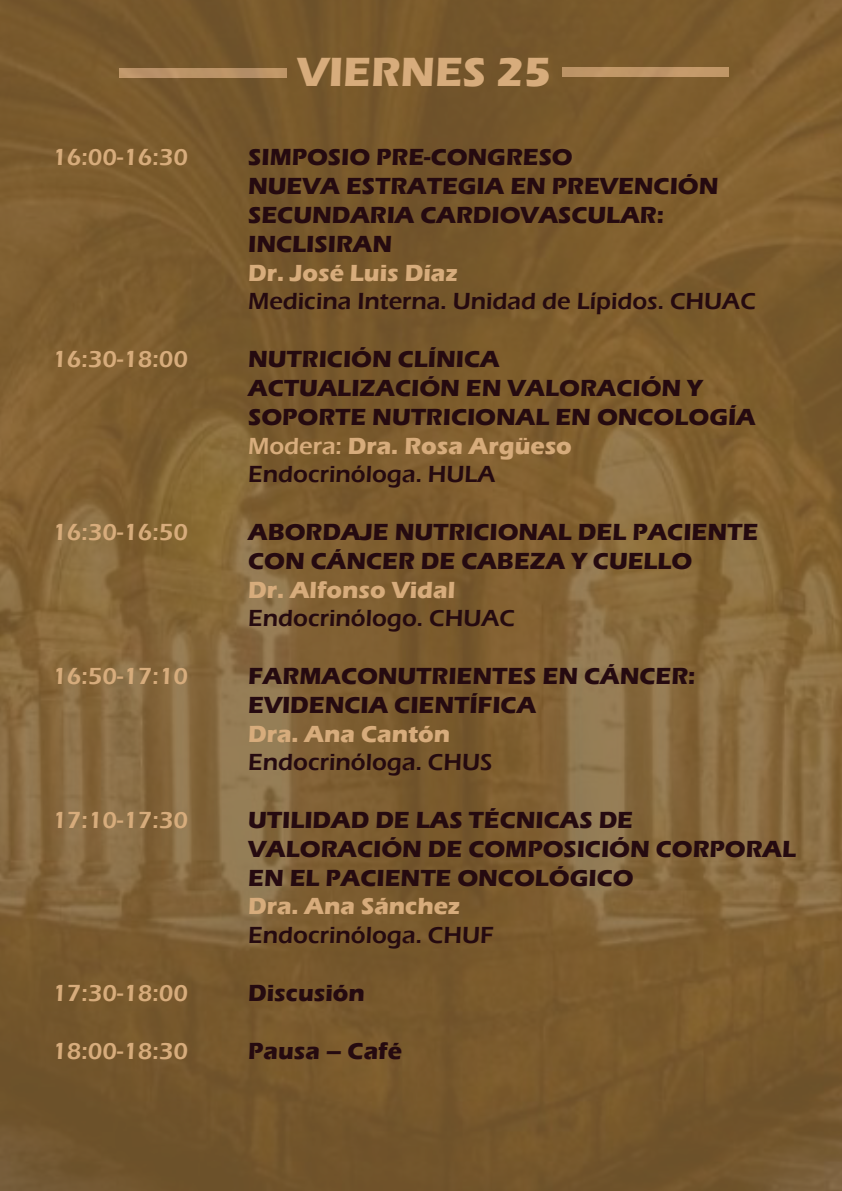
<style>
.page{position:relative;width:842px;height:1191px;background:#fff}
.page>*{position:absolute;margin:0;border:0;box-sizing:border-box;transform-origin:0 0}
.t1{font:700 42px "Eras ITC";color:#d7ac7c}
.t2{font:700 24px/28.8px "Eras ITC";color:#250a10}
.t3{font:600 24px "Eras ITC";color:#250a10}
.t4{font:600 24px "Eras ITC";color:#d7ac7c}
.t5{font:700 24px "Eras ITC";color:#d7ac7c}
.s1{font-weight:600;color:#d7ac7c}
.s2{color:#d7ac7c}
.s3{font-weight:600}
</style>
<div class="page">
<img style="left:0;top:0;width:842px;height:1191px">
<h1 class="t1" style="left:297px;top:48px;width:255px">VIERNES 25</h1>
<p class="t4" style="left:52px;top:144px;width:137px">16:00-16:30</p>
<p class="t2" style="left:248px;top:143px;width:472px">SIMPOSIO PRE-CONGRESO<br>NUEVA ESTRATEGIA EN PREVENCIÓN<br>SECUNDARIA CARDIOVASCULAR:<br>INCLISIRAN</p>
<p class="t5" style="left:248px;top:259px;width:211px">Dr. José Luis Díaz</p>
<p class="t3" style="left:248px;top:288px;width:509px">Medicina Interna. Unidad de Lípidos. CHUAC</p>
<p class="t4" style="left:52px;top:345px;width:137px">16:30-18:00</p>
<p class="t2" style="left:248px;top:345px;width:509px">NUTRICIÓN CLÍNICA<br>ACTUALIZACIÓN EN VALORACIÓN Y<br>SOPORTE NUTRICIONAL EN ONCOLOGÍA<br><span class="s1">Modera:</span> <span class="s2">Dra. Rosa Argüeso<br></span><span class="s3">Endocrinóloga. HULA</span></p>
<p class="t4" style="left:52px;top:518px;width:137px">16:30-16:50</p>
<p class="t2" style="left:248px;top:517px;width:512px">ABORDAJE NUTRICIONAL DEL PACIENTE<br>CON CÁNCER DE CABEZA Y CUELLO</p>
<p class="t5" style="left:248px;top:576px;width:209px">Dr. Alfonso Vidal</p>
<p class="t3" style="left:248px;top:605px;width:268px">Endocrinólogo. CHUAC</p>
<p class="t4" style="left:52px;top:662px;width:137px">16:50-17:10</p>
<p class="t2" style="left:248px;top:661px;width:449px">FARMACONUTRIENTES EN CÁNCER:<br>EVIDENCIA CIENTÍFICA</p>
<p class="t5" style="left:248px;top:720px;width:204px">Dra. Ana Cantón</p>
<p class="t3" style="left:248px;top:749px;width:246px">Endocrinóloga. CHUS</p>
<p class="t4" style="left:52px;top:806px;width:137px">17:10-17:30</p>
<p class="t2" style="left:248px;top:805px;width:549px">UTILIDAD DE LAS TÉCNICAS DE<br>VALORACIÓN DE COMPOSICIÓN CORPORAL<br>EN EL PACIENTE ONCOLÓGICO</p>
<p class="t5" style="left:248px;top:892px;width:214px">Dra. Ana Sánchez</p>
<p class="t3" style="left:248px;top:921px;width:247px">Endocrinóloga. CHUF</p>
<p class="t4" style="left:52px;top:979px;width:137px">17:30-18:00</p>
<p class="t2" style="left:248px;top:978px;width:118px">Discusión</p>
<p class="t4" style="left:52px;top:1037px;width:137px">18:00-18:30</p>
<p class="t2" style="left:248px;top:1036px;width:155px">Pausa – Café</p>
</div>
